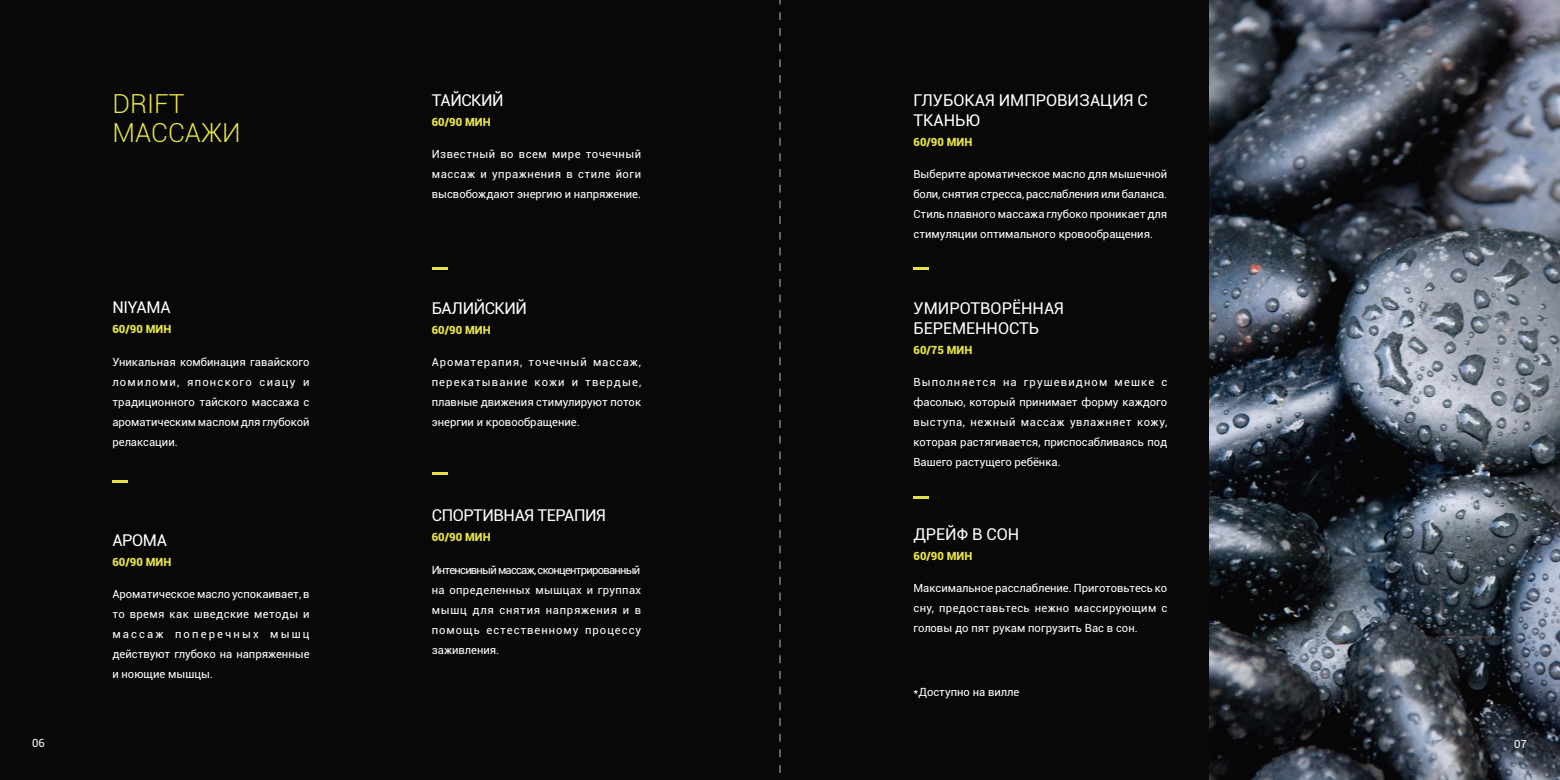
<style>
.page{position:relative;width:1560px;height:780px;background:#fff}
.page>*{position:absolute;margin:0;border:0;box-sizing:border-box;transform-origin:0 0}
.t1{font:300 26.25px/28.8px "Roboto";color:#e7e247}
.t2{font:16.25px/20px "Roboto";color:#fff}
.t3{font:16.25px "Roboto";letter-spacing:-.025em;color:#fff}
.t4{font:11.25px/20px "Roboto";color:#fff;text-align:justify}
.t5{font:900 11.25px "Roboto";color:#e7e247}
</style>
<div class="page">
<div style="left:0;top:0;width:1559px;height:780px;background:#070807"></div>
<img style="left:1209px;top:0;width:350px;height:780px">
<svg style="left:112px;top:480px;width:16px;height:2px"></svg>
<svg style="left:432px;top:268px;width:15px;height:2px"></svg>
<svg style="left:432px;top:472px;width:15px;height:2px"></svg>
<svg style="left:913px;top:268px;width:16px;height:2px"></svg>
<svg style="left:913px;top:497px;width:16px;height:2px"></svg>
<svg style="left:779px;top:0;width:1px;height:773px"></svg>
<p class="t4" style="left:32px;top:732px;width:14px">06</p>
<h1 class="t1" style="left:112px;top:88px;width:130px">DRIFT<br>МАССАЖИ</h1>
<h2 class="t2" style="left:112px;top:296px;width:60px">NIYAMA</h2>
<p class="t5" style="left:112px;top:321px;width:60px">60/90 МИН</p>
<p class="t4" style="left:112px;top:351px;width:199px">Уникальная комбинация гавайского ломиломи, японского сиацу и традиционного тайского массажа с ароматическим маслом для глубокой релаксации.</p>
<h2 class="t2" style="left:112px;top:529px;width:56px">АРОМА</h2>
<p class="t5" style="left:112px;top:553px;width:60px">60/90 МИН</p>
<p class="t4" style="left:112px;top:583px;width:199px">Ароматическое масло успокаивает, в то время как шведские методы и массаж поперечных мышц действуют глубоко на напряженные и ноющие мышцы.</p>
<h2 class="t3" style="left:432px;top:89px;width:73px">ТАЙСКИЙ</h2>
<p class="t5" style="left:432px;top:114px;width:60px">60/90 МИН</p>
<p class="t4" style="left:432px;top:144px;width:211px">Известный во всем мире точечный массаж и упражнения в стиле йоги высвобождают энергию и напряжение.</p>
<h2 class="t3" style="left:432px;top:296px;width:97px">БАЛИЙСКИЙ</h2>
<p class="t5" style="left:432px;top:321px;width:60px">60/90 МИН</p>
<p class="t4" style="left:432px;top:351px;width:211px">Ароматерапия, точечный массаж, перекатывание кожи и твердые, плавные движения стимулируют поток энергии и кровообращение.</p>
<h2 class="t3" style="left:432px;top:504px;width:175px">СПОРТИВНАЯ ТЕРАПИЯ</h2>
<p class="t5" style="left:432px;top:529px;width:60px">60/90 МИН</p>
<p class="t4" style="left:432px;top:559px;width:211px">Интенсивный массаж, сконцентрированный на определенных мышцах и группах мышц для снятия напряжения и в помощь естественному процессу заживления.</p>
<h2 class="t2" style="left:913px;top:89px;width:236px">ГЛУБОКАЯ ИМПРОВИЗАЦИЯ С<br>ТКАНЬЮ</h2>
<p class="t5" style="left:913px;top:134px;width:60px">60/90 МИН</p>
<p class="t4" style="left:913px;top:164px;width:255px">Выберите ароматическое масло для мышечной боли, снятия стресса, расслабления или баланса.<br>Стиль плавного массажа глубоко проникает для стимуляции оптимального кровообращения.</p>
<h2 class="t2" style="left:913px;top:297px;width:152px">УМИРОТВОРЁННАЯ<br>БЕРЕМЕННОСТЬ</h2>
<p class="t5" style="left:913px;top:341px;width:60px">60/75 МИН</p>
<p class="t4" style="left:913px;top:371px;width:255px">Выполняется на грушевидном мешке с фасолью, который принимает форму каждого выступа, нежный массаж увлажняет кожу, которая растягивается, приспосабливаясь под Вашего растущего ребёнка.</p>
<h2 class="t2" style="left:913px;top:523px;width:107px">ДРЕЙФ В СОН</h2>
<p class="t5" style="left:913px;top:548px;width:60px">60/90 МИН</p>
<p class="t4" style="left:913px;top:578px;width:255px">Максимальное расслабление. Приготовьтесь ко сну, предоставьтесь нежно массирующим с головы до пят рукам погрузить Вас в сон.</p>
<p class="t4" style="left:913px;top:681px;width:107px">*Доступно на вилле</p>
<p class="t4" style="left:1513px;top:733px;width:14px">07</p>
</div>
